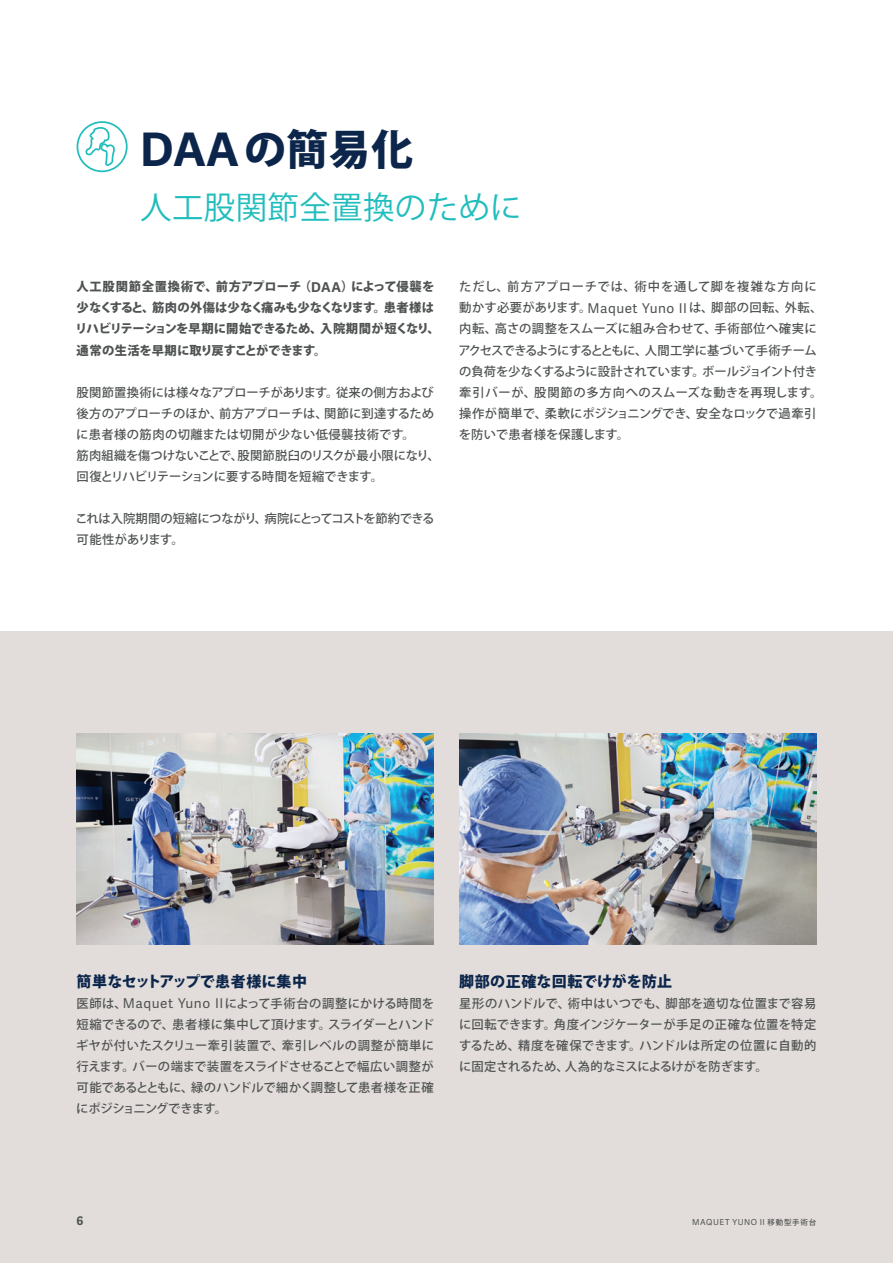
<style>
.page{position:relative;width:893px;height:1263px;background:#fff}
.page>*{position:absolute;margin:0;border:0;box-sizing:border-box;transform-origin:0 0}
.大見出し{font:800 42px "Koz Go Pr 6 N";color:#0c254b}
.中見出し{font:31.5px "Koz Go Pr 6 N";letter-spacing:.01em;color:#21bdbd}
.本文_見出し{font:800 15px "Koz Go Pr 6 N";letter-spacing:.01em;color:#0c254b}
.本文{font:500 12.3px/21px "Koz Go Pr 6 N";color:#505353;text-align:justify}
.本文-2{font:800 12.3px/21px "Koz Go Pr 6 N";letter-spacing:-.005em;color:#505353}
.t1{font:700 12px "Adelle Sans";color:#505353}
.t2{font:8.25px "Adelle Sans";letter-spacing:.065em;color:#505353}
.s1{font-family:"Adelle Sans";font-weight:700;font-size:46.2px}
.s2{font-family:"Adelle Sans";font-weight:700;font-size:13.5px}
.s3{font-family:"Adelle Sans";font-weight:400;font-size:13.5px}
.s4{font-family:"Koz Go Pr 6 N";font-weight:500;font-size:7.5px}
</style>
<div class="page">
<div style="left:0;top:631px;width:893px;height:632px;background:#e2ddda"></div>
<img style="left:77px;top:733px;width:357px;height:211px">
<img style="left:459px;top:733px;width:357px;height:211px">
<svg style="left:85px;top:127px;width:30px;height:39px"></svg>
<div style="left:77px;top:121px;width:51px;height:51px;border:2px solid #21bdbc;border-radius:50%"></div>
<p class="大見出し" style="left:140px;top:125px;width:274px"><span class="s1">DAA</span>の簡易化</p>
<p class="中見出し" style="left:140px;top:190px;width:383px">人工股関節全置換のために</p>
<p class="本文-2" style="left:75px;top:277px;width:366px">人工股関節全置換術で、前方アプローチ（<span class="s2">DAA</span>）によって侵襲を少なくすると、筋肉の外傷は少なく痛みも少なくなります。患者様はリハビリテーションを早期に開始できるため、入院期間が短くなり、通常の生活を早期に取り戻すことができます。</p>
<p class="本文" style="left:76px;top:382px;width:359px">股関節置換術には様々なアプローチがあります。従来の側方および後方のアプローチのほか、前方アプローチは、関節に到達するために患者様の筋肉の切離または切開が少ない低侵襲技術です。</p>
<p class="本文" style="left:77px;top:445px;width:365px">筋肉組織を傷つけないことで、股関節脱臼のリスクが最小限になり、回復とリハビリテーションに要する時間を短縮できます。</p>
<p class="本文" style="left:75px;top:508px;width:360px">これは入院期間の短縮につながり、病院にとってコストを節約できる可能性があります。</p>
<p class="本文" style="left:458px;top:277px;width:365px;text-align:left">ただし、前方アプローチでは、術中を通して脚を複雑な方向に動かす必要があります。<span class="s3">Maquet Yuno II</span>は、脚部の回転、外転、内転、高さの調整をスムーズに組み合わせて、手術部位へ確実にアクセスできるようにするとともに、人間工学に基づいて手術チームの負荷を少なくするように設計されています。ボールジョイント付き牽引バーが、股関節の多方向へのスムーズな動きを再現します。操作が簡単で、柔軟にポジショニングでき、安全なロックで過牽引を防いで患者様を保護します。</p>
<p class="本文_見出し" style="left:77px;top:973px;width:232px">簡単なセットアップで患者様に集中</p>
<p class="本文" style="left:76px;top:993px;width:360px">医師は、<span class="s3">Maquet Yuno II</span>によって手術台の調整にかける時間を短縮できるので、患者様に集中して頂けます。スライダーとハンドギヤが付いたスクリュー牽引装置で、牽引レベルの調整が簡単に行えます。バーの端まで装置をスライドさせることで幅広い調整が可能であるとともに、緑のハンドルで細かく調整して患者様を正確にポジショニングできます。</p>
<p class="本文_見出し" style="left:459px;top:973px;width:215px">脚部の正確な回転でけがを防止</p>
<p class="本文" style="left:459px;top:993px;width:359px">星形のハンドルで、術中はいつでも、脚部を適切な位置まで容易に回転できます。角度インジケーターが手足の正確な位置を特定するため、精度を確保できます。ハンドルは所定の位置に自動的に固定されるため、人為的なミスによるけがを防ぎます。</p>
<p class="t1" style="left:77px;top:1211px;width:8px">6</p>
<p class="t2" style="left:692px;top:1216px;width:126px">MAQUET YUNO II <span class="s4">移動型手術台</span></p>
</div>
